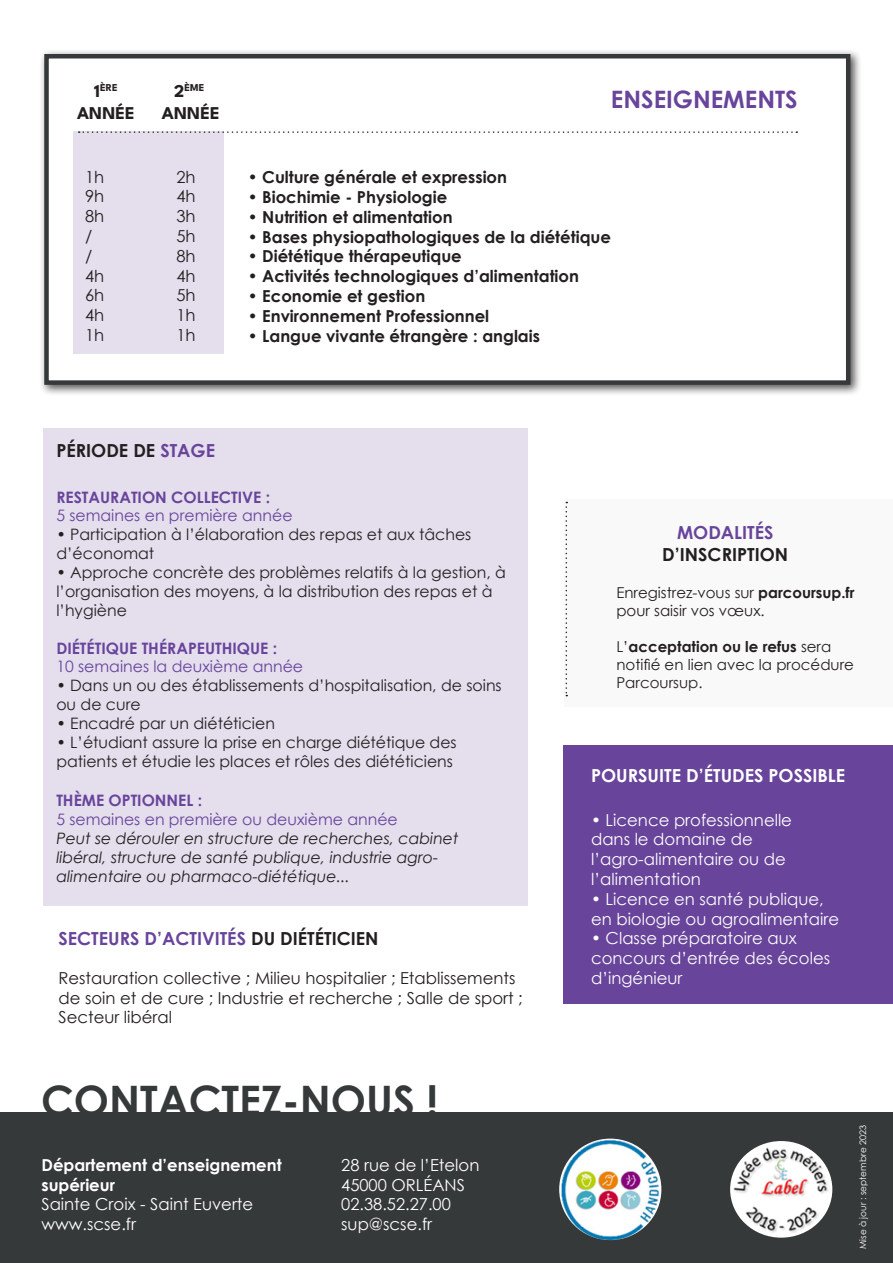
<style>
.page{position:relative;width:893px;height:1263px;background:#fff}
.page>*{position:absolute;margin:0;border:0;box-sizing:border-box;transform-origin:0 0}
.t1{font:700 42px "Century Gothic";color:#35393a}
.t2{font:700 24px "Century Gothic";color:#68449b}
.t3{font:700 18px "Century Gothic";color:#68449b}
.t4{font:700 18px "Century Gothic";color:#231f20}
.t5{font:700 18px "Century Gothic";color:#fff}
.t6{font:100 18px "League Spartan";letter-spacing:.005em;color:#231f20}
.t7{font:16.5px/19.8px "Century Gothic";color:#fff}
.t8{font:700 16.5px "Century Gothic";color:#231f20}
.t9{font:16.5px/19.8px "Century Gothic";color:#231f20}
.t10{font:700 16.5px/19.8px "Century Gothic";color:#fff}
.t11{font:15.75px/18.9px "Century Gothic";color:#231f20}
.t12{font:italic 15.75px/18.9px "Century Gothic";color:#231f20}
.t13{font:15.75px "Century Gothic";color:#68449b}
.t14{font:700 15.75px "Century Gothic";color:#68449b}
.t15{font:15px/18px "Century Gothic";color:#231f20}
.t16{font:100 10.5px "League Spartan";letter-spacing:.005em;color:#231f20}
.t17{font:9px "Century Gothic";color:#fff}
.s1{font-size:18px}
.s2{color:#68449b}
.s3{color:#231f20}
.s4{font-weight:700}
</style>
<div class="page">
<div style="left:563px;top:745px;width:330px;height:258px;background:#68449b"></div>
<div style="left:44px;top:428px;width:484px;height:478px;background:#e4deed"></div>
<div style="left:39px;top:49px;width:823px;height:347px;background:#231f20;opacity:.75"></div>
<div style="left:44px;top:54px;width:806px;height:331px;background:#fff;border:4px solid #36393a"></div>
<div style="left:73px;top:132px;width:151px;height:222px;background:#e4deed"></div>
<svg style="left:79px;top:131px;width:718px;height:2px"></svg>
<div style="left:0;top:1113px;width:893px;height:150px;background:#36393a"></div>
<div style="left:564px;top:500px;width:329px;height:207px;background:#f9f9f9"></div>
<svg style="left:566px;top:502px;width:1px;height:194px"></svg>
<img style="left:559px;top:1138px;width:102px;height:102px;border-radius:51px">
<div style="left:730px;top:1141px;width:102px;height:97px;background:#fff;border-radius:50%"></div>
<img style="left:733px;top:1147px;width:97px;height:88px">
<p class="t16" style="left:94px;top:80px;width:25px"><span class="s1">1</span>ÈRE</p>
<p class="t6" style="left:77px;top:100px;width:59px">ANNÉE</p>
<p class="t9" style="left:85px;top:166px;width:21px">1h</p>
<p class="t9" style="left:85px;top:186px;width:21px">9h</p>
<p class="t9" style="left:85px;top:206px;width:21px">8h</p>
<p class="t9" style="left:85px;top:226px;width:9px">/</p>
<p class="t9" style="left:85px;top:246px;width:9px">/</p>
<p class="t9" style="left:85px;top:265px;width:21px">4h</p>
<p class="t9" style="left:85px;top:285px;width:21px">6h</p>
<p class="t9" style="left:85px;top:305px;width:21px">4h</p>
<p class="t9" style="left:85px;top:325px;width:21px">1h</p>
<p class="t16" style="left:174px;top:80px;width:32px"><span class="s1">2</span>ÈME</p>
<p class="t6" style="left:162px;top:100px;width:59px">ANNÉE</p>
<p class="t9" style="left:176px;top:166px;width:21px">2h</p>
<p class="t9" style="left:176px;top:186px;width:21px">4h</p>
<p class="t9" style="left:176px;top:206px;width:21px">3h</p>
<p class="t9" style="left:176px;top:226px;width:21px">5h</p>
<p class="t9" style="left:176px;top:246px;width:21px">8h</p>
<p class="t9" style="left:176px;top:265px;width:21px">4h</p>
<p class="t9" style="left:176px;top:285px;width:21px">5h</p>
<p class="t9" style="left:176px;top:305px;width:21px">1h</p>
<p class="t9" style="left:176px;top:325px;width:21px">1h</p>
<p class="t2" style="left:611px;top:81px;width:188px">ENSEIGNEMENTS</p>
<p class="t8" style="left:248px;top:165px;width:261px">• Culture générale et expression</p>
<p class="t8" style="left:248px;top:185px;width:201px">• Biochimie - Physiologie</p>
<p class="t8" style="left:248px;top:204px;width:206px">• Nutrition et alimentation</p>
<p class="t8" style="left:248px;top:224px;width:365px">• Bases physiopathologiques de la diététique</p>
<p class="t8" style="left:248px;top:244px;width:216px">• Diététique thérapeutique</p>
<p class="t8" style="left:248px;top:264px;width:333px">• Activités technologiques d’alimentation</p>
<p class="t8" style="left:248px;top:284px;width:179px">• Economie et gestion</p>
<p class="t8" style="left:248px;top:303px;width:243px">• Environnement Professionnel</p>
<p class="t8" style="left:248px;top:323px;width:294px">• Langue vivante étrangère : anglais</p>
<p class="t4" style="left:56px;top:437px;width:160px">PÉRIODE DE <span class="s2">STAGE</span></p>
<p class="t14" style="left:56px;top:485px;width:215px">RESTAURATION COLLECTIVE :</p>
<p class="t13" style="left:56px;top:505px;width:238px">5 semaines en première année</p>
<p class="t11" style="left:56px;top:525px;width:416px">• Participation à l’élaboration des repas et aux tâches d’économat</p>
<p class="t11" style="left:56px;top:563px;width:451px">• Approche concrète des problèmes relatifs à la gestion, à l’organisation des moyens, à la distribution des repas et à l’hygiène</p>
<p class="t14" style="left:56px;top:636px;width:222px">DIÉTÉTIQUE THÉRAPEUTHIQUE :</p>
<p class="t13" style="left:56px;top:656px;width:248px">10 semaines la deuxième année</p>
<p class="t11" style="left:56px;top:676px;width:447px">• Dans un ou des établissements d’hospitalisation, de soins ou de cure</p>
<p class="t11" style="left:56px;top:714px;width:220px">• Encadré par un diététicien</p>
<p class="t11" style="left:56px;top:733px;width:402px">• L’étudiant assure la prise en charge diététique des patients et étudie les places et rôles des diététiciens</p>
<p class="t14" style="left:56px;top:789px;width:147px">THÈME OPTIONNEL :</p>
<p class="t13" style="left:56px;top:809px;width:343px">5 semaines en première ou deuxième année</p>
<p class="t12" style="left:56px;top:829px;width:404px">Peut se dérouler en structure de recherches, cabinet libéral, structure de santé publique, industrie agro&shy;alimentaire ou pharmaco-diététique...</p>
<p class="t3" style="left:58px;top:925px;width:322px">SECTEURS D’ACTIVITÉS <span class="s3">DU DIÉTÉTICIEN</span></p>
<p class="t9" style="left:58px;top:968px;width:466px">Restauration collective ; Milieu hospitalier ; Etablissements de soin et de cure ; Industrie et recherche ; Salle de sport ;<br>Secteur libéral</p>
<p class="t1" style="left:41px;top:1069px;width:399px">CONTACTEZ-NOUS !</p>
<p class="t10" style="left:41px;top:1154px;width:242px">Département d’enseignement supérieur</p>
<p class="t7" style="left:41px;top:1194px;width:213px">Sainte Croix - Saint Euverte</p>
<p class="t7" style="left:41px;top:1214px;width:96px">www.scse.fr</p>
<p class="t7" style="left:341px;top:1155px;width:140px">28 rue de l’Etelon</p>
<p class="t7" style="left:341px;top:1174px;width:125px">45000 ORLÉANS</p>
<p class="t7" style="left:341px;top:1194px;width:111px">02.38.52.27.00</p>
<p class="t7" style="left:341px;top:1214px;width:92px">sup@scse.fr</p>
<p class="t3" style="left:677px;top:519px;width:98px">MODALITÉS</p>
<p class="t4" style="left:662px;top:541px;width:127px">D’INSCRIPTION</p>
<p class="t15" style="left:616px;top:584px;width:240px">Enregistrez-vous sur <span class="s4">parcoursup.fr </span>pour saisir vos vœux.</p>
<p class="t15" style="left:616px;top:638px;width:239px">L’<span class="s4">acceptation ou le refus</span> sera notifié en lien avec la procédure<br>Parcoursup.</p>
<p class="t5" style="left:591px;top:762px;width:256px">POURSUITE D’ÉTUDES POSSIBLE</p>
<p class="t7" style="left:591px;top:809px;width:202px">• Licence professionnelle dans le domaine de l’agro-alimentaire ou de l’alimentation</p>
<p class="t7" style="left:591px;top:889px;width:250px">• Licence en santé publique, en biologie ou agroalimentaire</p>
<p class="t7" style="left:591px;top:928px;width:241px">• Classe préparatoire aux concours d’entrée des écoles d’ingénieur</p>
<p class="t17" style="left:857px;top:1249px;width:125px;rotate:-90deg">Mise à jour : septembre 2023</p>
</div>
